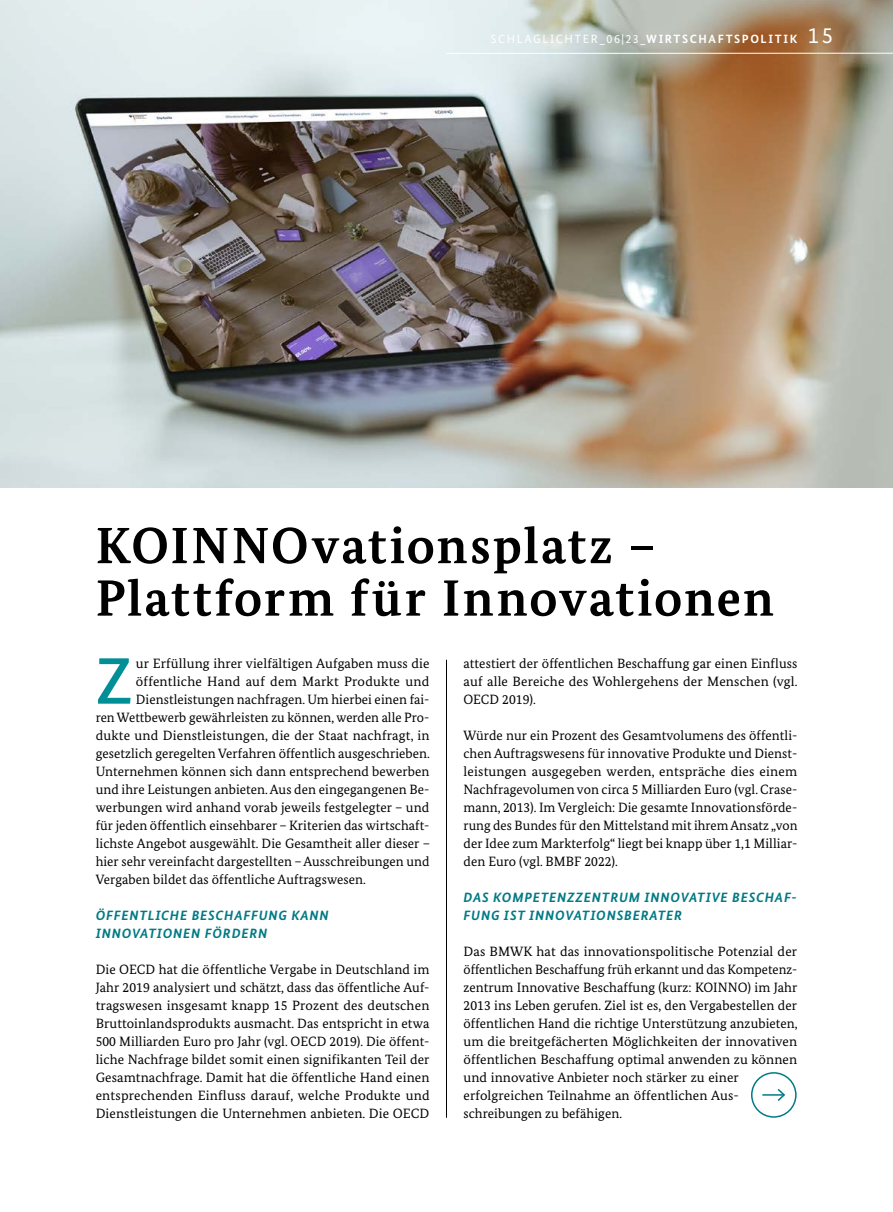
<style>
.page{position:relative;width:893px;height:1212px;background:#fff}
.page>*{position:absolute;margin:0;border:0;box-sizing:border-box;transform-origin:0 0}
.t1{font:500 65.7px "Bundes Sans";color:#008f97}
.t2{font:700 51px/52.5px "Bundes Serif";letter-spacing:.04em;color:#000}
.t3{font:13.5px/18px "Bundes Serif";letter-spacing:.005em;color:#000;text-align:justify}
.t4{font:italic 700 13.5px/18px "Bundes Sans";letter-spacing:.06em;color:#007a84}
.t5{font:12px "Bundes Sans";letter-spacing:.13em;color:#fff}
.s1{font-weight:700}
.s2{font-size:22.5px}
</style>
<div class="page">
<img style="left:0;top:0;width:893px;height:488px">
<hr style="left:446px;top:660px;width:1px;height:458px;background:#000">
<div style="left:751px;top:1072px;width:46px;height:46px;border:2px solid #007a84;border-radius:50%"></div>
<hr style="left:762px;top:1094px;width:22px;height:2px;background:#007a84">
<svg style="left:776px;top:1089px;width:9px;height:12px"></svg>
<hr style="left:446px;top:53px;width:447px;height:1px;background:#fff">
<p class="t5" style="left:491px;top:31px;width:344px">SCHLAGLICHTER_06|23_<span class="s1">WIRTSCHAFTSPOLITIK</span> <span class="s2">15</span></p>
<h2 class="t2" style="left:96px;top:519px;width:679px">KOINNOvationsplatz –<br>Plattform für Innovationen</h2>
<h1 class="t1" style="left:96px;top:641px;width:38px">Z</h1>
<p class="t3" style="left:136px;top:654px;width:295px">ur Erfüllung ihrer vielfältigen Aufgaben muss die</p>
<p class="t3" style="left:136px;top:672px;width:295px">öffentliche Hand auf dem Markt Produkte und</p>
<p class="t3" style="left:136px;top:690px;width:295px">Dienstleistungen nachfragen. Um hierbei einen fai-</p>
<p class="t3" style="left:96px;top:708px;width:335px">ren Wettbewerb gewährleisten zu können, werden alle Pro-</p>
<p class="t3" style="left:96px;top:726px;width:335px">dukte und Dienstleistungen, die der Staat nachfragt, in</p>
<p class="t3" style="left:96px;top:744px;width:336px">gesetzlich geregelten Verfahren öffentlich ausgeschrieben.</p>
<p class="t3" style="left:96px;top:762px;width:335px">Unternehmen können sich dann entsprechend bewerben</p>
<p class="t3" style="left:96px;top:780px;width:335px">und ihre Leistungen anbieten. Aus den eingegangenen Be-</p>
<p class="t3" style="left:96px;top:798px;width:335px">werbungen wird anhand vorab jeweils festgelegter – und</p>
<p class="t3" style="left:96px;top:816px;width:335px">für jeden öffentlich einsehbarer – Kriterien das wirtschaft-</p>
<p class="t3" style="left:96px;top:834px;width:336px">lichste Angebot ausgewählt. Die Gesamtheit aller dieser –</p>
<p class="t3" style="left:96px;top:852px;width:335px">hier sehr vereinfacht dargestellten – Ausschreibungen und</p>
<p class="t3" style="left:96px;top:870px;width:272px">Vergaben bildet das öffentliche Auftragswesen.</p>
<p class="t4" style="left:96px;top:906px;width:235px">ÖFFENTLICHE BESCHAFFUNG KANN<br>INNOVATIONEN FÖRDERN</p>
<p class="t3" style="left:96px;top:960px;width:335px">Die OECD hat die öffentliche Vergabe in Deutschland im Jahr 2019 analysiert und schätzt, dass das öffentliche Auf&shy;tragswesen insgesamt knapp 15 Prozent des deutschen Bruttoinlandsprodukts ausmacht. Das entspricht in etwa 500 Milliarden Euro pro Jahr (vgl. OECD 2019). Die öffent&shy;liche Nachfrage bildet somit einen signifikanten Teil der Gesamtnachfrage. Damit hat die öffentliche Hand einen entsprechenden Einfluss darauf, welche Produkte und Dienstleistungen die Unternehmen anbieten. Die OECD</p>
<p class="t3" style="left:463px;top:654px;width:336px">attestiert der öffentlichen Beschaffung gar einen Einfluss auf alle Bereiche des Wohlergehens der Menschen (vgl.<br>OECD 2019).</p>
<p class="t3" style="left:463px;top:726px;width:335px">Würde nur ein Prozent des Gesamtvolumens des öffentli&shy;chen Auftragswesens für innovative Produkte und Dienst&shy;leistungen ausgegeben werden, entspräche dies einem Nachfragevolumen von circa 5 Milliarden Euro (vgl. Crase&shy;mann, 2013). Im Vergleich: Die gesamte Innovationsförde&shy;rung des Bundes für den Mittelstand mit ihrem Ansatz „von der Idee zum Markterfolg“ liegt bei knapp über 1,1 Milliar&shy;den Euro (vgl. BMBF 2022).</p>
<p class="t4" style="left:464px;top:888px;width:335px">DAS KOMPETENZZENTRUM INNOVATIVE BESCHAF-<br>FUNG IST INNOVATIONSBERATER</p>
<p class="t3" style="left:463px;top:942px;width:336px;text-align:left">Das BMWK hat das innovationspolitische Potenzial der öffentlichen Beschaffung früh erkannt und das Kompetenz&shy;zentrum Innovative Beschaffung (kurz: KOINNO) im Jahr 2013 ins Leben gerufen. Ziel ist es, den Vergabestellen der öffentlichen Hand die richtige Unterstützung anzubieten, um die breitgefächerten Möglichkeiten der innovativen öffentlichen Beschaffung optimal anwenden zu können und innovative Anbieter noch stärker zu einer erfolgreichen Teilnahme an öffentlichen Aus&shy;schreibungen zu befähigen.</p>
</div>
